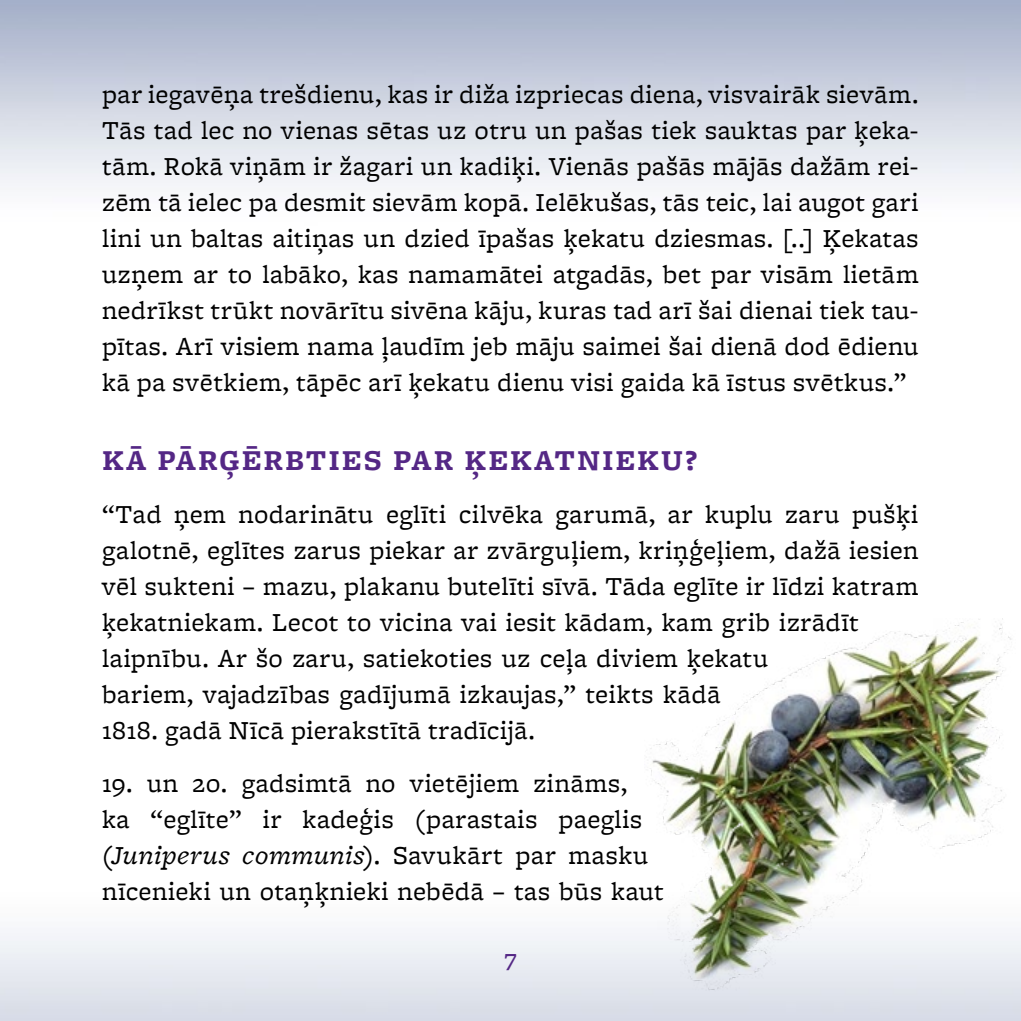
<style>
.page{position:relative;width:1021px;height:1021px;background:#fff}
.page>*{position:absolute;margin:0;border:0;box-sizing:border-box;transform-origin:0 0}
.t1{font:700 30px "Freight Micro Pro";letter-spacing:.06em;color:#542785}
.t2{font:27px/36px "Freight Micro Pro";letter-spacing:.025em;color:#000}
.t3{font:500 25.5px "Freight Micro Pro";color:#542785}
.s1{font-style:italic}
</style>
<div class="page">
<img style="left:644px;top:619px;width:374px;height:374px">
<p class="t2" style="left:102px;top:76px;width:818px;text-align:justify">par iegavēņa trešdienu, kas ir diža izpriecas diena, visvairāk sievām.<br>Tās tad lec no vienas sētas uz otru un pašas tiek sauktas par ķeka&shy;tām. Rokā viņām ir žagari un kadiķi. Vienās pašās mājās dažām rei&shy;zēm tā ielec pa desmit sievām kopā. Ielēkušas, tās teic, lai augot gari lini un baltas aitiņas un dzied īpašas ķekatu dziesmas. [..] Ķekatas uzņem ar to labāko, kas namamātei atgadās, bet par visām lietām nedrīkst trūkt novārītu sivēna kāju, kuras tad arī šai dienai tiek tau&shy;pītas. Arī visiem nama ļaudīm jeb māju saimei šai dienā dod ēdienu kā pa svētkiem, tāpēc arī ķekatu dienu visi gaida kā īstus svētkus.”</p>
<p class="t1" style="left:102px;top:439px;width:596px">KĀ PĀRĢĒRBTIES PAR ĶEKATNIEKU?</p>
<p class="t2" style="left:102px;top:495px;width:817px">“Tad ņem nodarinātu eglīti cilvēka garumā, ar kuplu zaru pušķi galotnē, eglītes zarus piekar ar zvārguļiem, kriņģeļiem, dažā iesien vēl sukteni – mazu, plakanu butelīti sīvā. Tāda eglīte ir līdzi katram ķekatniekam. Lecot to vicina vai iesit kādam, kam grib izrādīt laipnību. Ar šo zaru, satiekoties uz ceļa diviem ķekatu<br>bariem, vajadzības gadījumā izkaujas,” teikts kādā<br>1818. gadā Nīcā pierakstītā tradīcijā.</p>
<p class="t2" style="left:102px;top:764px;width:563px">19. un 20. gadsimtā no vietējiem zināms,<br>ka “eglīte” ir kadeģis (parastais paeglis (<span class="s1">Juniperus communis</span>). Savukārt par masku nīcenieki un otaņķnieki nebēdā – tas būs kaut</p>
<p class="t3" style="left:504px;top:944px;width:14px">7</p>
</div>
